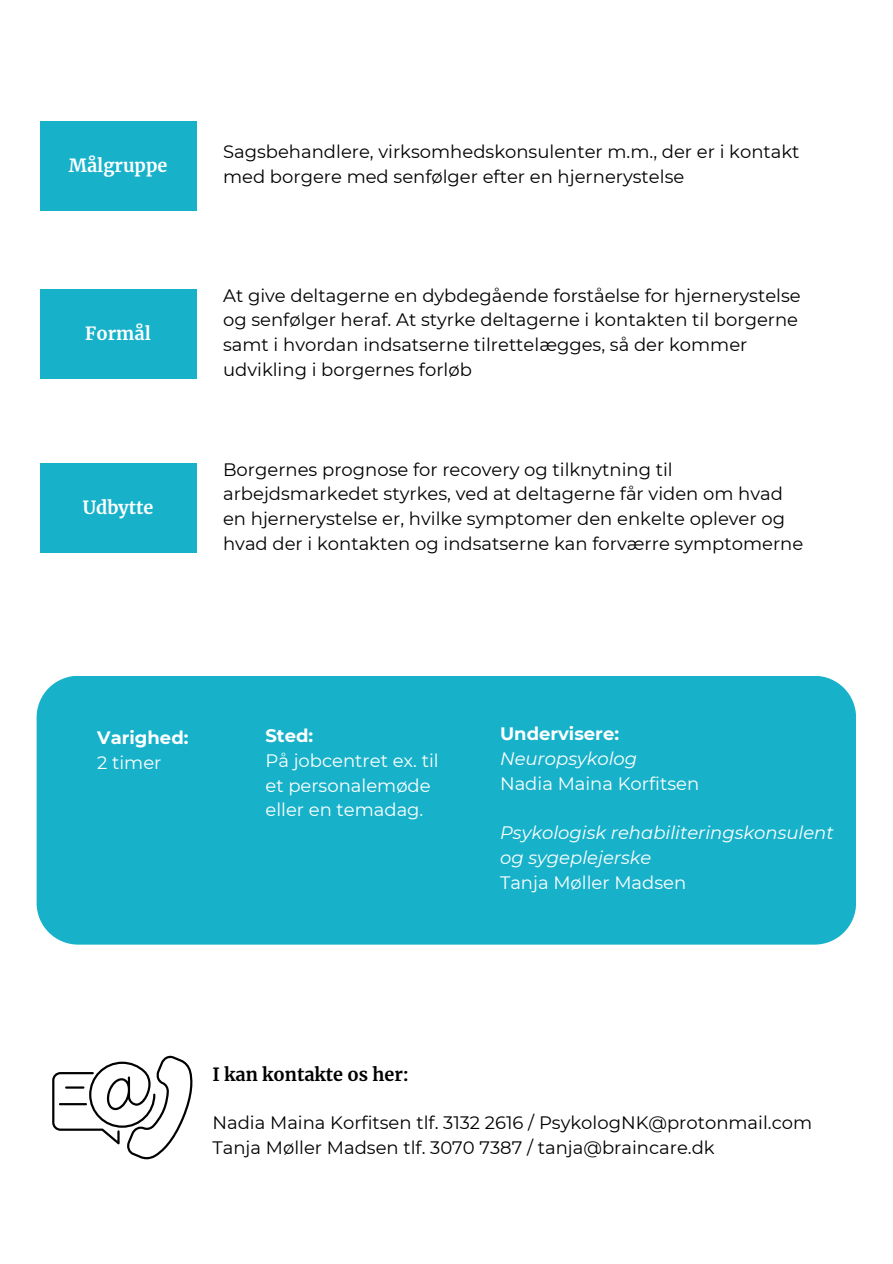
<style>
.page{position:relative;width:893px;height:1264px;background:#fff}
.page>*{position:absolute;margin:0;border:0;box-sizing:border-box;transform-origin:0 0}
.t1{font:18px/24.8px "Montserrat";color:#000}
.t2{font:18px/24.8px "Montserrat";color:#fff}
.t3{font:italic 18px/24.8px "Montserrat";color:#fff}
.t4{font:700 18px "Montserrat";color:#fff}
.t5{font:700 18px "Merriweather";color:#fff}
.t6{font:700 18px "Merriweather";color:#000}
</style>
<div class="page">
<div style="left:40px;top:290px;width:156px;height:89px;background:#17b2ca"></div>
<div style="left:40px;top:121px;width:156px;height:90px;background:#17b2ca"></div>
<div style="left:40px;top:464px;width:156px;height:89px;background:#17b2ca"></div>
<div style="left:37px;top:676px;width:819px;height:268px;background:#17b2ca"></div>
<svg style="left:52px;top:1055px;width:141px;height:104px"></svg>
<hr style="left:59px;top:1103px;width:28px;height:2px;background:#000">
<p class="t5" style="left:69px;top:154px;width:100px">Målgruppe</p>
<p class="t5" style="left:85px;top:322px;width:67px">Formål</p>
<p class="t5" style="left:83px;top:496px;width:72px">Udbytte</p>
<p class="t1" style="left:223px;top:139px;width:578px">Sagsbehandlere, virksomhedskonsulenter m.m., der er i kontakt med borgere med senfølger efter en hjernerystelse</p>
<p class="t1" style="left:223px;top:283px;width:579px">At give deltagerne en dybdegående forståelse for hjernerystelse og senfølger heraf. At styrke deltagerne i kontakten til borgerne samt i hvordan indsatserne tilrettelægges, så der kommer udvikling i borgernes forløb</p>
<p class="t1" style="left:223px;top:457px;width:581px">Borgernes prognose for recovery og tilknytning til arbejdsmarkedet styrkes, ved at deltagerne får viden om hvad en hjernerystelse er, hvilke symptomer den enkelte oplever og hvad der i kontakten og indsatserne kan forværre symptomerne</p>
<p class="t4" style="left:97px;top:726px;width:93px">Varighed:</p>
<p class="t2" style="left:97px;top:749px;width:66px">2 timer</p>
<p class="t4" style="left:265px;top:724px;width:49px">Sted:</p>
<p class="t2" style="left:265px;top:748px;width:175px">På jobcentret ex. til et personalemøde eller en temadag.</p>
<p class="t4" style="left:500px;top:723px;width:121px">Undervisere:</p>
<p class="t3" style="left:500px;top:746px;width:139px">Neuropsykolog</p>
<p class="t2" style="left:500px;top:771px;width:201px">Nadia Maina Korfitsen</p>
<p class="t3" style="left:500px;top:820px;width:335px">Psykologisk rehabiliteringskonsulent og sygeplejerske</p>
<p class="t2" style="left:500px;top:870px;width:188px">Tanja Møller Madsen</p>
<p class="t6" style="left:212px;top:1062px;width:198px">I kan kontakte os her:</p>
<p class="t1" style="left:212px;top:1110px;width:601px">Nadia Maina Korfitsen tlf. 3132 2616 / PsykologNK@protonmail.com</p>
<p class="t1" style="left:212px;top:1134px;width:503px">Tanja Møller Madsen tlf. 3070 7387 / tanja@braincare.dk</p>
</div>
